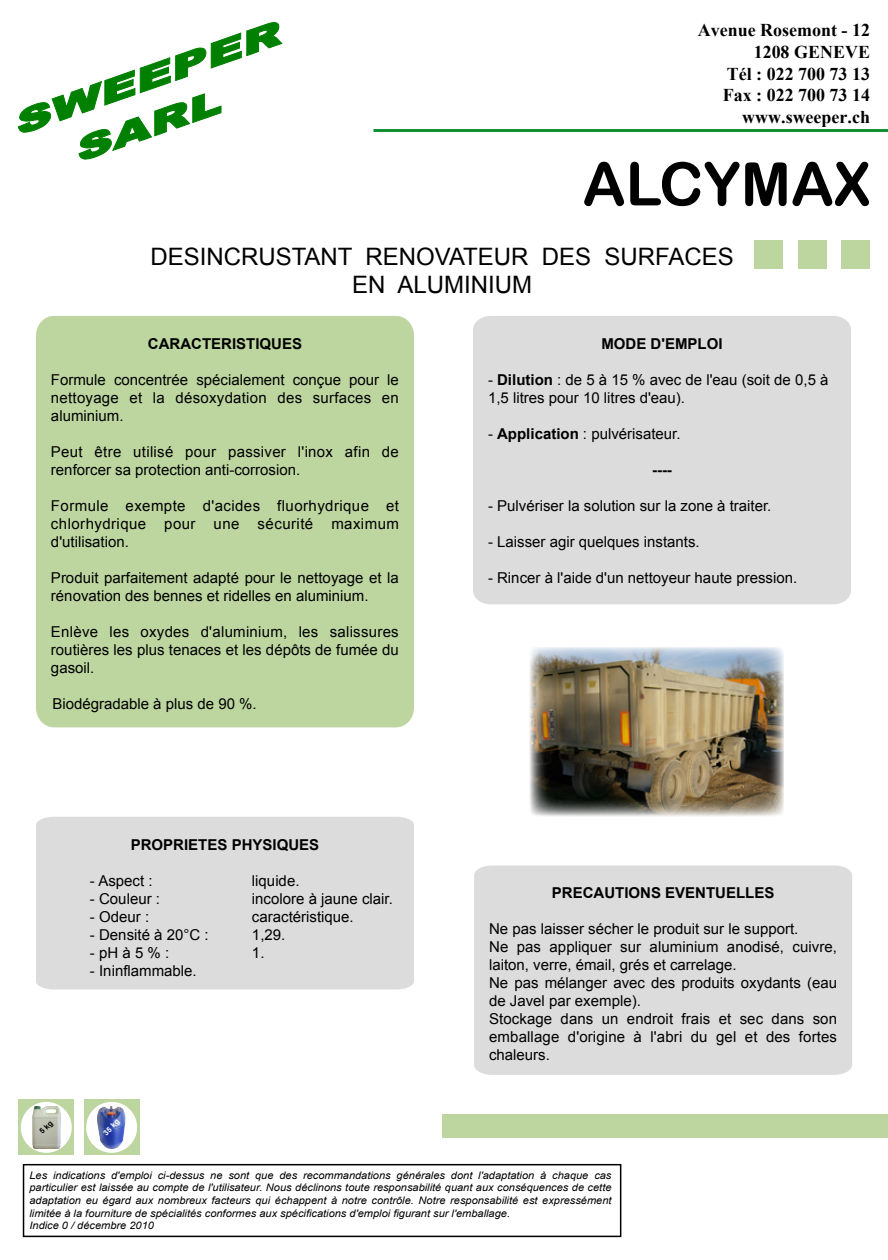
<style>
.page{position:relative;width:888px;height:1260px;background:#fff}
.page>*{position:absolute;margin:0;border:0;box-sizing:border-box;transform-origin:0 0}
.t1{font:60px "Arial Rounded MT Bold";color:#000}
.t2{font:24px/28.5px "Arial";color:#000;text-align:center}
.t3{font:700 18px/21.8px "Times New Roman";color:#000;text-align:right}
.t4{font:15px/18px "Arial";color:#000}
.t5{font:700 15px "Arial";color:#000}
.t6{font:italic 10.5px/12.8px "Arial";color:#000;scale:1.06 1}
.t7{font:700 7.5px "Arial";color:#fff}
.s1{font-weight:700}
</style>
<div class="page">
<div style="left:473px;top:316px;width:378px;height:288px;background:#dcdcdc"></div>
<div style="left:474px;top:865px;width:378px;height:210px;background:#dcdcdc"></div>
<div style="left:442px;top:1114px;width:446px;height:24px;background:#bdd69f"></div>
<div style="left:23px;top:1164px;width:598px;height:73px;border:2px solid #000"></div>
<div style="left:842px;top:240px;width:28px;height:29px;background:#bdd69f"></div>
<div style="left:798px;top:240px;width:28px;height:29px;background:#bdd69f"></div>
<div style="left:754px;top:240px;width:29px;height:29px;background:#bdd69f"></div>
<div style="left:36px;top:316px;width:378px;height:411px;background:#bdd69f;border-radius:19px"></div>
<div style="left:36px;top:817px;width:378px;height:173px;background:#dcdcdc"></div>
<div style="left:84px;top:1100px;width:55px;height:55px;background:#bdd69f"></div>
<div style="left:86px;top:1102px;width:51px;height:51px;background:#fff;border-radius:50%"></div>
<img style="left:95px;top:1106px;width:34px;height:43px">
<div style="left:19px;top:1100px;width:55px;height:55px;background:#bdd69f"></div>
<div style="left:21px;top:1102px;width:51px;height:51px;background:#fff;border-radius:50%"></div>
<img style="left:29px;top:1106px;width:34px;height:43px">
<img style="left:529px;top:647px;width:255px;height:170px">
<hr style="left:374px;top:129px;width:514px;height:3px;background:#138f34">
<svg style="left:18px;top:22px;width:264px;height:138px"></svg>
<svg style="left:39px;top:1121px;width:15px;height:13px"></svg>
<p class="t3" style="left:698px;top:19px;width:174px">Avenue Rosemont - 12<br>1208 GENEVE<br>Tél : 022 700 73 13<br>Fax : 022 700 73 14 www.sweeper.ch</p>
<h1 class="t1" style="left:583px;top:149px;width:289px">ALCYMAX</h1>
<h2 class="t2" style="left:150px;top:242px;width:585px">DESINCRUSTANT RENOVATEUR DES SURFACES<br>EN ALUMINIUM</h2>
<p class="t5" style="left:148px;top:334px;width:156px">CARACTERISTIQUES</p>
<p class="t4" style="left:51px;top:371px;width:349px;text-align:justify">Formule concentrée spécialement conçue pour le nettoyage et la désoxydation des surfaces en aluminium.</p>
<p class="t4" style="left:51px;top:443px;width:349px">Peut être utilisé pour passiver l'inox afin de renforcer sa protection anti-corrosion.</p>
<p class="t4" style="left:51px;top:497px;width:350px;text-align:justify">Formule exempte d'acides fluorhydrique et chlorhydrique pour une sécurité maximum d'utilisation.</p>
<p class="t4" style="left:51px;top:569px;width:349px">Produit parfaitement adapté pour le nettoyage et la rénovation des bennes et ridelles en aluminium.</p>
<p class="t4" style="left:51px;top:623px;width:349px;text-align:justify">Enlève les oxydes d'aluminium, les salissures routières les plus tenaces et les dépôts de fumée du gasoil.</p>
<p class="t4" style="left:52px;top:695px;width:206px">Biodégradable à plus de 90 %.</p>
<p class="t5" style="left:131px;top:834px;width:190px">PROPRIETES PHYSIQUES</p>
<p class="t4" style="left:90px;top:872px;width:64px">- Aspect :</p>
<p class="t4" style="left:252px;top:872px;width:49px">liquide.</p>
<p class="t4" style="left:90px;top:890px;width:72px">- Couleur :</p>
<p class="t4" style="left:252px;top:890px;width:142px">incolore à jaune clair.</p>
<p class="t4" style="left:90px;top:908px;width:61px">- Odeur :</p>
<p class="t4" style="left:252px;top:908px;width:103px">caractéristique.</p>
<p class="t4" style="left:90px;top:926px;width:120px">- Densité à 20°C :</p>
<p class="t4" style="left:252px;top:926px;width:35px">1,29.</p>
<p class="t4" style="left:90px;top:944px;width:81px">- pH à 5 % :</p>
<p class="t4" style="left:252px;top:944px;width:14px">1.</p>
<p class="t4" style="left:90px;top:962px;width:108px">- Ininflammable.</p>
<p class="t7" style="left:101px;top:1131px;width:21px;rotate:-45deg">35 kg</p>
<p class="t5" style="left:601px;top:334px;width:123px">MODE D'EMPLOI</p>
<p class="t4" style="left:488px;top:371px;width:342px">- <span class="s1">Dilution</span> : de 5 à 15 % avec de l'eau (soit de 0,5 à<br>1,5 litres pour 10 litres d'eau).</p>
<p class="t4" style="left:488px;top:425px;width:194px">- <span class="s1">Application</span> : pulvérisateur.</p>
<p class="t5" style="left:652px;top:460px;width:21px">----</p>
<p class="t4" style="left:488px;top:497px;width:285px">- Pulvériser la solution sur la zone à traiter.</p>
<p class="t4" style="left:488px;top:533px;width:213px">- Laisser agir quelques instants.</p>
<p class="t4" style="left:488px;top:569px;width:311px">- Rincer à l'aide d'un nettoyeur haute pression.</p>
<p class="t5" style="left:552px;top:883px;width:224px">PRECAUTIONS EVENTUELLES</p>
<p class="t4" style="left:489px;top:920px;width:350px">Ne pas laisser sécher le produit sur le support.<br>Ne pas appliquer sur aluminium anodisé, cuivre, laiton, verre, émail, grés et carrelage.<br>Ne pas mélanger avec des produits oxydants (eau de Javel par exemple).<br>Stockage dans un endroit frais et sec dans son emballage d'origine à l'abri du gel et des fortes chaleurs.</p>
<p class="t6" style="left:29px;top:1169px;width:551px">Les indications d'emploi ci-dessus ne sont que des recommandations générales dont l'adaptation à chaque cas particulier est laissée au compte de l'utilisateur. Nous déclinons toute responsabilité quant aux conséquences de cette adaptation eu égard aux nombreux facteurs qui échappent à notre contrôle. Notre responsabilité est expressément limitée à la fourniture de spécialités conformes aux spécifications d'emploi figurant sur l'emballage.<br>Indice 0 / décembre 2010</p>
</div>
